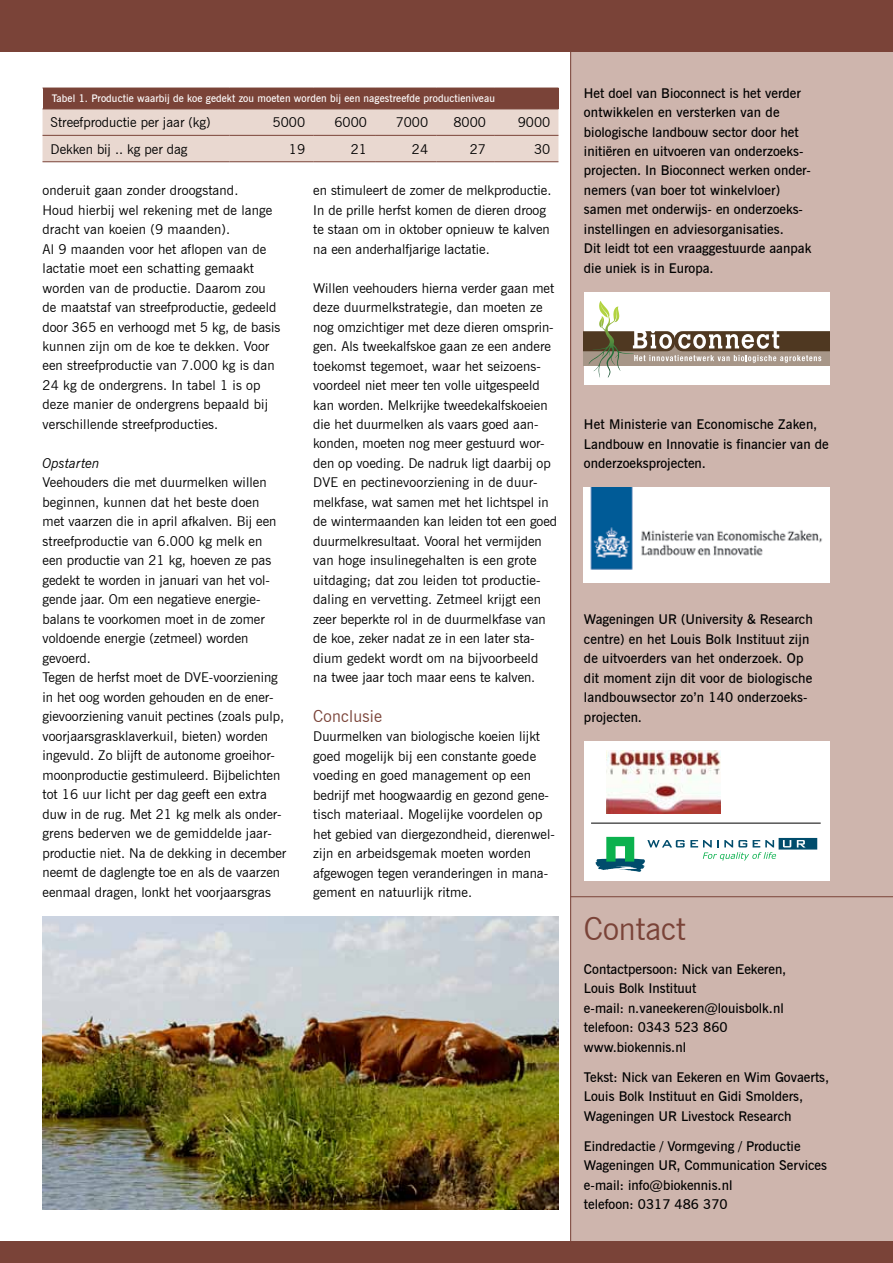
<style>
.page{position:relative;width:893px;height:1263px;background:#fff}
.page>*{position:absolute;margin:0;border:0;box-sizing:border-box;transform-origin:0 0}
.t1{font:31.5px "News Gothic BT";color:#7a4338}
.t2{font:16.5px "News Gothic BT";letter-spacing:.015em;color:#7a4338}
.t3{font:13.5px/19.5px "News Gothic BT";color:#000}
.t4{font:600 13.5px/19.5px "News Gothic BT";color:#000}
.t5{font:italic 13.5px "News Gothic BT";color:#000}
.t6{font:600 10.5px "News Gothic BT";letter-spacing:.01em;color:#fff}
</style>
<div class="page">
<img style="left:43px;top:917px;width:515px;height:292px">
<div style="left:570px;top:45px;width:323px;height:1203px;background:#ceb5ad"></div>
<hr style="left:570px;top:0;width:1px;height:1242px;background:#7a4338">
<div style="left:0;top:0;width:893px;height:51px;background:#7a4338"></div>
<div style="left:0;top:1242px;width:893px;height:21px;background:#7a4338"></div>
<hr style="left:570px;top:896px;width:323px;height:1px;background:#7a4338">
<div style="left:584px;top:741px;width:245px;height:140px;background:#fff"></div>
<img style="left:606px;top:750px;width:114px;height:63px">
<hr style="left:591px;top:823px;width:230px;height:1px;background:#000">
<svg style="left:595px;top:837px;width:222px;height:35px"></svg>
<div style="left:584px;top:292px;width:245px;height:93px;background:#fff"></div>
<svg style="left:584px;top:303px;width:245px;height:74px"></svg>
<img style="left:584px;top:487px;width:245px;height:95px">
<div style="left:43px;top:88px;width:515px;height:21px;background:#7a4338"></div>
<div style="left:43px;top:110px;width:515px;height:51px;background:#e9d8d0"></div>
<hr style="left:43px;top:109px;width:187px;height:1px;background:#7a4338">
<hr style="left:230px;top:109px;width:83px;height:1px;background:#7a4338">
<hr style="left:313px;top:109px;width:62px;height:1px;background:#7a4338">
<hr style="left:375px;top:109px;width:61px;height:1px;background:#7a4338">
<hr style="left:436px;top:109px;width:58px;height:1px;background:#7a4338">
<hr style="left:494px;top:109px;width:64px;height:1px;background:#7a4338">
<hr style="left:43px;top:135px;width:187px;height:1px;background:#7a4338">
<hr style="left:43px;top:161px;width:187px;height:1px;background:#7a4338">
<hr style="left:230px;top:135px;width:83px;height:1px;background:#7a4338">
<hr style="left:230px;top:161px;width:83px;height:1px;background:#7a4338">
<hr style="left:313px;top:135px;width:62px;height:1px;background:#7a4338">
<hr style="left:375px;top:135px;width:61px;height:1px;background:#7a4338">
<hr style="left:436px;top:135px;width:58px;height:1px;background:#7a4338">
<hr style="left:494px;top:135px;width:64px;height:1px;background:#7a4338">
<hr style="left:313px;top:161px;width:62px;height:1px;background:#7a4338">
<hr style="left:375px;top:161px;width:61px;height:1px;background:#7a4338">
<hr style="left:436px;top:161px;width:58px;height:1px;background:#7a4338">
<hr style="left:494px;top:161px;width:64px;height:1px;background:#7a4338">
<p class="t6" style="left:52px;top:92px;width:445px">Tabel 1. Productie waarbij de koe gedekt zou moeten worden bij een nagestreefde productieniveau</p>
<p class="t3" style="left:51px;top:113px;width:161px">Streefproductie per jaar (kg)</p>
<p class="t3" style="left:273px;top:113px;width:34px">5000</p>
<p class="t3" style="left:334px;top:113px;width:34px">6000</p>
<p class="t3" style="left:396px;top:113px;width:34px">7000</p>
<p class="t3" style="left:453px;top:113px;width:34px">8000</p>
<p class="t3" style="left:518px;top:113px;width:34px">9000</p>
<p class="t3" style="left:51px;top:139px;width:138px">Dekken bij .. kg per dag</p>
<p class="t3" style="left:289px;top:139px;width:18px">19</p>
<p class="t3" style="left:351px;top:139px;width:18px">21</p>
<p class="t3" style="left:412px;top:139px;width:18px">24</p>
<p class="t3" style="left:470px;top:139px;width:18px">27</p>
<p class="t3" style="left:534px;top:139px;width:18px">30</p>
<p class="t3" style="left:43px;top:180px;width:239px">onderuit gaan zonder droogstand.<br>Houd hierbij wel rekening met de lange dracht van koeien (9 maanden).<br>Al 9 maanden voor het aflopen van de lactatie moet een schatting gemaakt worden van de productie. Daarom zou de maatstaf van streefproductie, gedeeld door 365 en verhoogd met 5 kg, de basis kunnen zijn om de koe te dekken. Voor een streefproductie van 7.000 kg is dan 24 kg de ondergrens. In tabel 1 is op deze manier de ondergrens bepaald bij verschillende streefproducties.</p>
<p class="t5" style="left:43px;top:455px;width:59px">Opstarten</p>
<p class="t3" style="left:43px;top:473px;width:245px">Veehouders die met duurmelken willen beginnen, kunnen dat het beste doen<br>met vaarzen die in april afkalven. Bij een streefproductie van 6.000 kg melk en<br>een productie van 21 kg, hoeven ze pas gedekt te worden in januari van het vol&shy;gende jaar. Om een negatieve energie&shy;balans te voorkomen moet in de zomer voldoende energie (zetmeel) worden gevoerd.<br>Tegen de herfst moet de DVE-voorziening in het oog worden gehouden en de ener&shy;gievoorziening vanuit pectines (zoals pulp, voorjaarsgrasklaverkuil, bieten) worden ingevuld. Zo blijft de autonome groeihor&shy;moonproductie gestimuleerd. Bijbelichten tot 16 uur licht per dag geeft een extra duw in de rug. Met 21 kg melk als onder&shy;grens bederven we de gemiddelde jaar&shy;productie niet. Na de dekking in december neemt de daglengte toe en als de vaarzen eenmaal dragen, lonkt het voorjaarsgras</p>
<p class="t3" style="left:313px;top:180px;width:240px">en stimuleert de zomer de melkproductie.<br>In de prille herfst komen de dieren droog te staan om in oktober opnieuw te kalven na een anderhalfjarige lactatie.</p>
<p class="t3" style="left:313px;top:278px;width:245px">Willen veehouders hierna verder gaan met deze duurmelkstrategie, dan moeten ze nog omzichtiger met deze dieren omsprin&shy;gen. Als tweekalfskoe gaan ze een andere toekomst tegemoet, waar het seizoens&shy;voordeel niet meer ten volle uitgespeeld kan worden. Melkrijke tweedekalfskoeien die het duurmelken als vaars goed aan&shy;konden, moeten nog meer gestuurd wor&shy;den op voeding. De nadruk ligt daarbij op DVE en pectinevoorziening in de duur&shy;melkfase, wat samen met het lichtspel in de wintermaanden kan leiden tot een goed duurmelkresultaat. Vooral het vermijden van hoge insulinegehalten is een grote uitdaging; dat zou leiden tot productie&shy;daling en vervetting. Zetmeel krijgt een zeer beperkte rol in de duurmelkfase van de koe, zeker nadat ze in een later sta&shy;dium gedekt wordt om na bijvoorbeeld<br>na twee jaar toch maar eens te kalven.</p>
<p class="t2" style="left:313px;top:706px;width:70px">Conclusie</p>
<p class="t3" style="left:313px;top:726px;width:243px">Duurmelken van biologische koeien lijkt goed mogelijk bij een constante goede voeding en goed management op een bedrijf met hoogwaardig en gezond gene&shy;tisch materiaal. Mogelijke voordelen op het gebied van diergezondheid, dierenwel&shy;zijn en arbeidsgemak moeten worden afgewogen tegen veranderingen in mana&shy;gement en natuurlijk ritme.</p>
<p class="t4" style="left:584px;top:83px;width:229px">Het doel van Bioconnect is het verder ontwikkelen en versterken van de biologische landbouw sector door het initiëren en uitvoeren van onderzoeks&shy;projecten. In Bioconnect werken onder&shy;nemers (van boer tot winkelvloer) samen met onderwijs- en onderzoeks&shy;instellingen en adviesorganisaties.<br>Dit leidt tot een vraaggestuurde aanpak die uniek is in Europa.</p>
<p class="t4" style="left:584px;top:414px;width:246px">Het Ministerie van Economische Zaken,<br>Landbouw en Innovatie is financier van de onderzoeksprojecten.</p>
<p class="t4" style="left:584px;top:609px;width:230px">Wageningen UR (University &amp; Research centre) en het Louis Bolk Instituut zijn de uitvoerders van het onderzoek. Op dit moment zijn dit voor de biologische landbouwsector zo’n 140 onderzoeks&shy;projecten.</p>
<h1 class="t1" style="left:584px;top:910px;width:103px">Contact</h1>
<p class="t4" style="left:584px;top:959px;width:204px">Contactpersoon: Nick van Eekeren,<br>Louis Bolk Instituut<br>e-mail: n.vaneekeren@louisbolk.nl telefoon: 0343 523 860 www.biokennis.nl</p>
<p class="t4" style="left:584px;top:1067px;width:247px">Tekst: Nick van Eekeren en Wim Govaerts,<br>Louis Bolk Instituut en Gidi Smolders,<br>Wageningen UR Livestock Research</p>
<p class="t4" style="left:584px;top:1136px;width:245px">Eindredactie / Vormgeving / Productie<br>Wageningen UR, Communication Services e-mail: info@biokennis.nl<br>telefoon: 0317 486 370</p>
</div>
